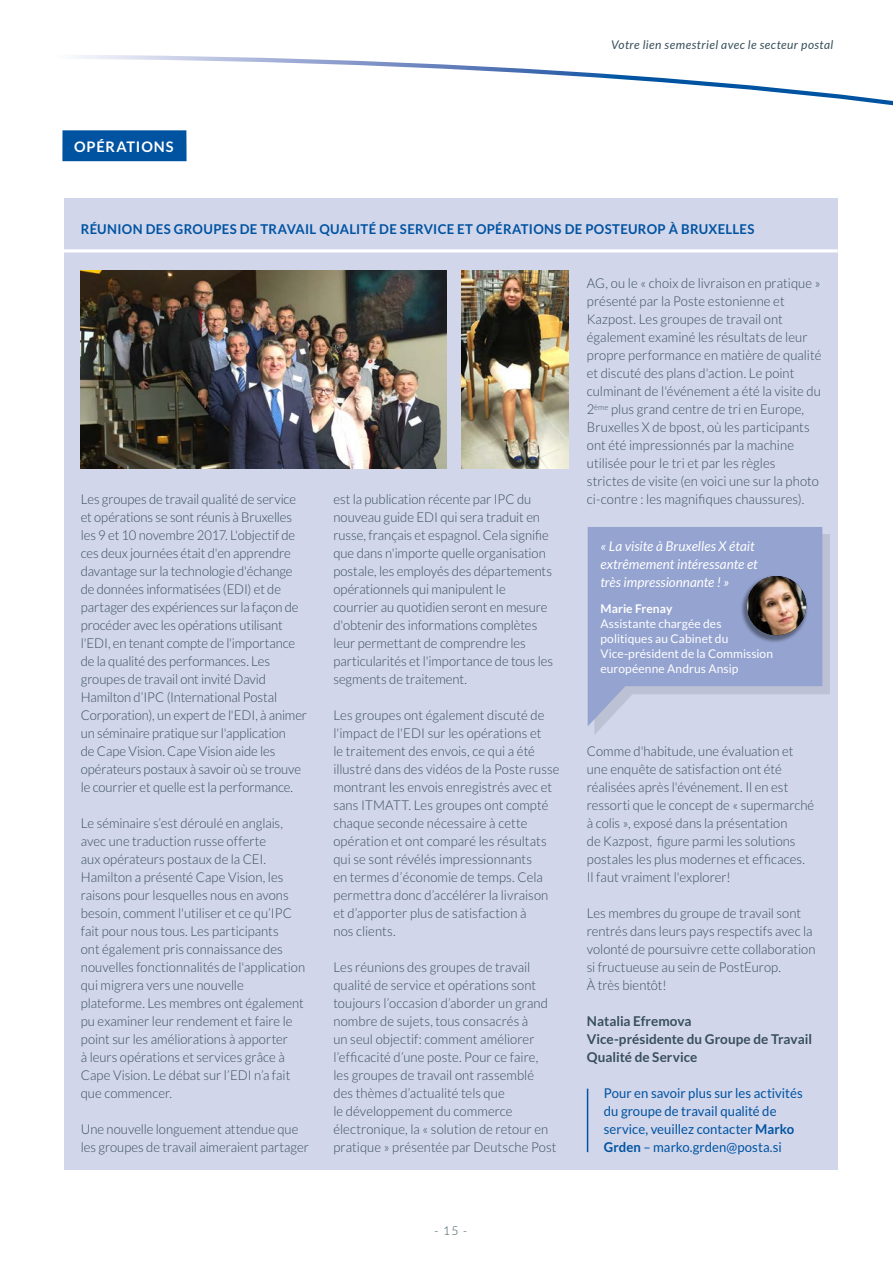
<style>
.page{position:relative;width:893px;height:1263px;background:#fff}
.page>*{position:absolute;margin:0;border:0;box-sizing:border-box;transform-origin:0 0}
.t1{font:700 14.55px "Lato";letter-spacing:.06em;color:#fff}
.t2{font:300 13.5px/18px "Lato";color:#384f5a}
.t3{font:13.5px/18px "Lato";color:#0053a1}
.t4{font:700 13.5px "Lato";letter-spacing:.025em;color:#0053a1}
.t5{font:italic 13.5px/18px "Lato";color:#fff}
.t6{font:700 13.5px/18px "Lato";color:#384f5a}
.t7{font:12px/15px "Lato";letter-spacing:.01em;color:#fff}
.t8{font:italic 12px "Lato";letter-spacing:.035em;color:#384f5a}
.t9{font:700 12px "Lato";letter-spacing:.005em;color:#fff}
.t10{font:300 12px "Lato";color:#384f5a}
.s1{font-weight:700}
</style>
<div class="page">
<svg style="left:78px;top:55px;width:815px;height:51px"></svg>
<div style="left:64px;top:199px;width:774px;height:971px;background:#d1d6eb"></div>
<hr style="left:64px;top:249px;width:774px;height:3px;background:#fff">
<div style="left:62px;top:130px;width:125px;height:31px;background:#0053a1"></div>
<img style="left:81px;top:270px;width:365px;height:198px">
<hr style="left:587px;top:1089px;width:1px;height:63px;background:#0053a1">
<img style="left:461px;top:270px;width:107px;height:198px">
<div style="left:595px;top:534px;width:235px;height:200px;background:#000;opacity:.1"></div>
<svg style="left:588px;top:527px;width:234px;height:199px;fill:#94a3d0"></svg>
<div style="left:740px;top:575px;width:69px;height:69px;background:#000;opacity:.4"></div>
<img style="left:747px;top:576px;width:59px;height:59px;border-radius:30px">
<p class="t1" style="left:74px;top:138px;width:101px">OPÉRATIONS</p>
<p class="t8" style="left:611px;top:38px;width:224px">Votre lien semestriel avec le secteur postal</p>
<p class="t4" style="left:81px;top:221px;width:675px">RÉUNION DES GROUPES DE TRAVAIL QUALITÉ DE SERVICE ET OPÉRATIONS DE POSTEUROP À BRUXELLES</p>
<p class="t2" style="left:81px;top:490px;width:228px">Les groupes de travail qualité de service et opérations se sont réunis à Bruxelles les 9 et 10 novembre 2017. L'objectif de ces deux journées était d'en apprendre davantage sur la technologie d'échange de données informatisées (EDI) et de partager des expériences sur la façon de procéder avec les opérations utilisant l'EDI, en tenant compte de l'importance de la qualité des performances. Les groupes de travail ont invité David Hamilton d’IPC (International Postal Corporation), un expert de l'EDI, à animer un séminaire pratique sur l'application<br>de Cape Vision. Cape Vision aide les opérateurs postaux à savoir où se trouve le courrier et quelle est la performance.</p>
<p class="t2" style="left:81px;top:814px;width:226px">Le séminaire s’est déroulé en anglais, avec une traduction russe offerte<br>aux opérateurs postaux de la CEI.<br>Hamilton a présenté Cape Vision, les raisons pour lesquelles nous en avons besoin, comment l'utiliser et ce qu’IPC fait pour nous tous. Les participants<br>ont également pris connaissance des nouvelles fonctionnalités de l'application qui migrera vers une nouvelle plateforme. Les membres ont également pu examiner leur rendement et faire le point sur les améliorations à apporter<br>à leurs opérations et services grâce à Cape Vision. Le débat sur l’EDI n’a fait que commencer.</p>
<p class="t2" style="left:81px;top:1120px;width:230px">Une nouvelle longuement attendue que les groupes de travail aimeraient partager</p>
<p class="t2" style="left:333px;top:490px;width:221px">est la publication récente par IPC du nouveau guide EDI qui sera traduit en russe, français et espagnol. Cela signifie que dans n'importe quelle organisation postale, les employés des départements opérationnels qui manipulent le courrier au quotidien seront en mesure d'obtenir des informations complètes leur permettant de comprendre les particularités et l'importance de tous les segments de traitement.</p>
<p class="t2" style="left:333px;top:706px;width:228px">Les groupes ont également discuté de l'impact de l'EDI sur les opérations et<br>le traitement des envois, ce qui a été illustré dans des vidéos de la Poste russe montrant les envois enregistrés avec et sans ITMATT. Les groupes ont compté chaque seconde nécessaire à cette opération et ont comparé les résultats qui se sont révélés impressionnants<br>en termes d’économie de temps. Cela permettra donc d’accélérer la livraison et d’apporter plus de satisfaction à<br>nos clients.</p>
<p class="t2" style="left:333px;top:958px;width:225px">Les réunions des groupes de travail qualité de service et opérations sont toujours l’occasion d’aborder un grand nombre de sujets, tous consacrés à<br>un seul objectif: comment améliorer l’efficacité d’une poste. Pour ce faire, les groupes de travail ont rassemblé des thèmes d’actualité tels que<br>le développement du commerce électronique, la « solution de retour en pratique » présentée par Deutsche Post</p>
<p class="t2" style="left:587px;top:274px;width:236px">AG, ou le « choix de livraison en pratique » présenté par la Poste estonienne et Kazpost. Les groupes de travail ont également examiné les résultats de leur propre performance en matière de qualité et discuté des plans d'action. Le point culminant de l'événement a été la visite du 2<sup>ème</sup> plus grand centre de tri en Europe, Bruxelles X de bpost, où les participants ont été impressionnés par la machine utilisée pour le tri et par les règles<br>strictes de visite (en voici une sur la photo ci-contre : les magnifiques chaussures).</p>
<p class="t5" style="left:600px;top:537px;width:159px">« La visite à Bruxelles X était extrêmement intéressante et très impressionnante ! »</p>
<p class="t9" style="left:600px;top:602px;width:73px">Marie Frenay</p>
<p class="t7" style="left:600px;top:616px;width:174px">Assistante chargée des politiques au Cabinet du<br>Vice-président de la Commission européenne Andrus Ansip</p>
<p class="t2" style="left:587px;top:742px;width:229px">Comme d'habitude, une évaluation et une enquête de satisfaction ont été réalisées après l'événement. Il en est ressorti que le concept de « supermarché à colis », exposé dans la présentation<br>de Kazpost, figure parmi les solutions postales les plus modernes et efficaces.<br>Il faut vraiment l'explorer!</p>
<p class="t2" style="left:587px;top:904px;width:230px">Les membres du groupe de travail sont rentrés dans leurs pays respectifs avec la volonté de poursuivre cette collaboration si fructueuse au sein de PostEurop.<br>À très bientôt!</p>
<p class="t6" style="left:587px;top:1012px;width:227px">Natalia Efremova<br>Vice-présidente du Groupe de Travail<br>Qualité de Service</p>
<p class="t3" style="left:604px;top:1084px;width:200px">Pour en savoir plus sur les activités du groupe de travail qualité de service, veuillez contacter <span class="s1">Marko Grden</span> – marko.grden@posta.si</p>
<p class="t10" style="left:434px;top:1224px;width:34px">- 15 -</p>
</div>
